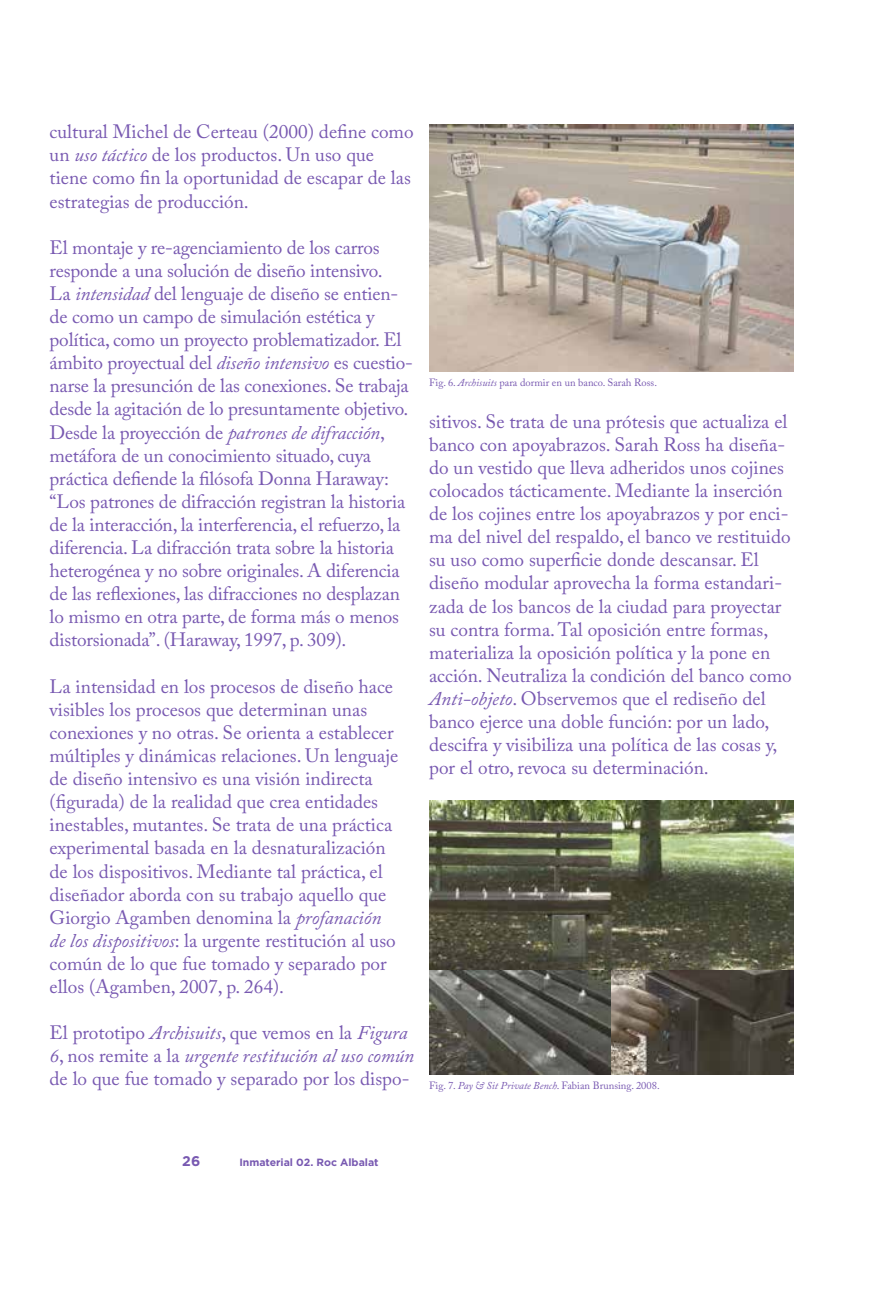
<style>
.page{position:relative;width:893px;height:1290px;background:#fff}
.page>*{position:absolute;margin:0;border:0;box-sizing:border-box;transform-origin:0 0}
.t1{font:19.25px/23.1px "Adobe Caslon Pro";color:#7859b1}
.t2{font:700 14px "Gotham";color:#7859b1}
.t3{font:10.5px "Adobe Caslon Pro";color:#7859b1}
.t4{font:700 10.5px "Gotham";color:#7859b1}
.s1{font-style:italic}
</style>
<div class="page">
<img style="left:429px;top:124px;width:365px;height:247px">
<img style="left:429px;top:800px;width:365px;height:275px">
<p class="t1" style="left:50px;top:120px;width:365px">cultural Michel de Certeau (2000) define como un <span class="s1">uso táctico</span> de los productos. Un uso que tiene como fin la oportunidad de escapar de las estrategias de producción.</p>
<p class="t1" style="left:50px;top:235px;width:365px">El montaje y re-agenciamiento de los carros responde a una solución de diseño intensivo.<br>La <span class="s1">intensidad</span> del lenguaje de diseño se entien&shy;de como un campo de simulación estética y política, como un proyecto problematizador. El ámbito proyectual del <span class="s1">diseño intensivo</span> es cuestio&shy;narse la presunción de las conexiones. Se trabaja desde la agitación de lo presuntamente objetivo.<br>Desde la proyección de <span class="s1">patrones de difracción</span>, metáfora de un conocimiento situado, cuya práctica defiende la filósofa Donna Haraway: “Los patrones de difracción registran la historia de la interacción, la interferencia, el refuerzo, la diferencia. La difracción trata sobre la historia heterogénea y no sobre originales. A diferencia de las reflexiones, las difracciones no desplazan lo mismo en otra parte, de forma más o menos distorsionada”. (Haraway, 1997, p. 309).</p>
<p class="t1" style="left:50px;top:674px;width:350px">La intensidad en los procesos de diseño hace visibles los procesos que determinan unas conexiones y no otras. Se orienta a establecer múltiples y dinámicas relaciones. Un lenguaje de diseño intensivo es una visión indirecta (figurada) de la realidad que crea entidades inestables, mutantes. Se trata de una práctica experimental basada en la desnaturalización de los dispositivos. Mediante tal práctica, el diseñador aborda con su trabajo aquello que Giorgio Agamben denomina la <span class="s1">profanación de los dispositivos</span>: la urgente restitución al uso común de lo que fue tomado y separado por ellos (Agamben, 2007, p. 264).</p>
<p class="t1" style="left:50px;top:1021px;width:366px">El prototipo <span class="s1">Archisuits</span>, que vemos en la <span class="s1">Figura<br>6</span>, nos remite a la <span class="s1">urgente restitución al uso común </span>de lo que fue tomado y separado por los dispo-</p>
<p class="t3" style="left:429px;top:376px;width:229px">Fig. 6. <span class="s1">Archisuits</span> para dormir en un banco. Sarah Ross.</p>
<p class="t1" style="left:429px;top:409px;width:364px">sitivos. Se trata de una prótesis que actualiza el banco con apoyabrazos. Sarah Ross ha diseña&shy;do un vestido que lleva adheridos unos cojines colocados tácticamente. Mediante la inserción de los cojines entre los apoyabrazos y por enci&shy;ma del nivel del respaldo, el banco ve restituido su uso como superficie donde descansar. El diseño modular aprovecha la forma estandari&shy;zada de los bancos de la ciudad para proyectar su contra forma. Tal oposición entre formas, materializa la oposición política y la pone en acción. Neutraliza la condición del banco como <span class="s1">Anti-objeto</span>. Observemos que el rediseño del banco ejerce una doble función: por un lado, descifra y visibiliza una política de las cosas y, por el otro, revoca su determinación.</p>
<p class="t3" style="left:429px;top:1079px;width:232px">Fig. 7. <span class="s1">Pay &amp; Sit Private Bench</span>. Fabian Brunsing. 2008.</p>
<p class="t2" style="left:182px;top:1152px;width:19px">26</p>
<p class="t4" style="left:239px;top:1155px;width:141px">Inmaterial 02. Roc Albalat</p>
</div>
